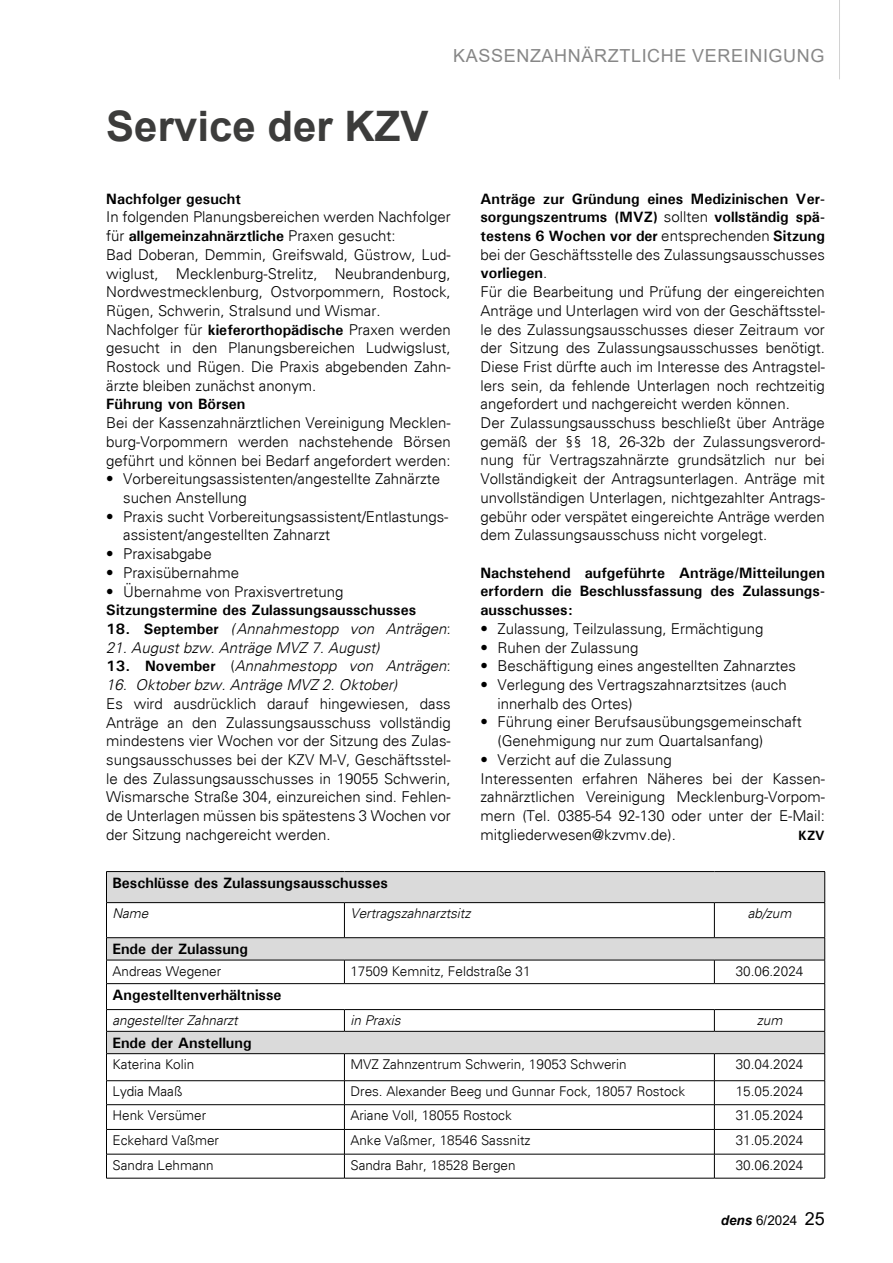
<style>
.page{position:relative;width:893px;height:1263px;background:#fff}
.page>*{position:absolute;margin:0;border:0;box-sizing:border-box;transform-origin:0 0}
.t1{font:700 42px "Arial";color:#3c3c3b}
.t2{font:18px "Arial";letter-spacing:.035em;color:#878787}
.t3{font:300 15px/18.8px "Univers";color:#000}
.t4{font:700 15px/18.8px "Univers";color:#000;text-align:justify}
.t5{font:italic 300 15px "Univers";color:#000}
.t6{font:300 13.5px "Univers";color:#000}
.t7{font:italic 300 13.5px "Univers";color:#000}
.t8{font:13.5px "Arial";color:#000}
.t9{font:700 13.5px "Univers";color:#000}
.s1{font-weight:700}
.s2{font-weight:700;font-style:normal}
.s3{font-style:normal}
.s4{font-weight:700;font-style:italic}
.s5{font-size:18px}
</style>
<div class="page">
<hr style="left:839px;top:0;width:1px;height:79px;background:#d2d2d2">
<svg style="left:107px;top:872px;width:717px;height:88px;fill:#dadada"></svg>
<svg style="left:107px;top:961px;width:717px;height:217px"></svg>
<hr style="left:106px;top:871px;width:238px;height:1px;background:#000">
<hr style="left:106px;top:872px;width:1px;height:30px;background:#000">
<hr style="left:344px;top:871px;width:370px;height:1px;background:#000">
<hr style="left:714px;top:871px;width:111px;height:1px;background:#000">
<hr style="left:824px;top:872px;width:1px;height:30px;background:#000">
<hr style="left:106px;top:902px;width:238px;height:1px;background:#000">
<hr style="left:106px;top:903px;width:1px;height:34px;background:#000">
<hr style="left:344px;top:902px;width:370px;height:1px;background:#000">
<hr style="left:344px;top:903px;width:1px;height:34px;background:#000">
<hr style="left:714px;top:902px;width:111px;height:1px;background:#000">
<hr style="left:714px;top:903px;width:1px;height:34px;background:#000">
<hr style="left:824px;top:903px;width:1px;height:34px;background:#000">
<hr style="left:106px;top:937px;width:238px;height:1px;background:#000">
<hr style="left:344px;top:937px;width:370px;height:1px;background:#000">
<hr style="left:714px;top:937px;width:111px;height:1px;background:#000">
<hr style="left:106px;top:960px;width:238px;height:1px;background:#000">
<hr style="left:344px;top:960px;width:370px;height:1px;background:#000">
<svg style="left:344px;top:960px;width:1px;height:23px"></svg>
<hr style="left:714px;top:960px;width:111px;height:1px;background:#000">
<svg style="left:714px;top:960px;width:1px;height:23px"></svg>
<hr style="left:106px;top:983px;width:238px;height:1px;background:#000">
<hr style="left:344px;top:983px;width:370px;height:1px;background:#000">
<hr style="left:714px;top:983px;width:111px;height:1px;background:#000">
<hr style="left:106px;top:1009px;width:238px;height:1px;background:#000">
<hr style="left:344px;top:1009px;width:370px;height:1px;background:#000">
<svg style="left:344px;top:1010px;width:1px;height:21px"></svg>
<hr style="left:714px;top:1009px;width:111px;height:1px;background:#000">
<svg style="left:714px;top:1010px;width:1px;height:21px"></svg>
<hr style="left:106px;top:1031px;width:238px;height:1px;background:#000">
<hr style="left:344px;top:1031px;width:370px;height:1px;background:#000">
<hr style="left:714px;top:1031px;width:111px;height:1px;background:#000">
<hr style="left:106px;top:1053px;width:238px;height:1px;background:#000">
<hr style="left:344px;top:1053px;width:370px;height:1px;background:#000">
<hr style="left:714px;top:1053px;width:111px;height:1px;background:#000">
<hr style="left:106px;top:1080px;width:238px;height:1px;background:#000">
<hr style="left:344px;top:1080px;width:370px;height:1px;background:#000">
<hr style="left:714px;top:1080px;width:111px;height:1px;background:#000">
<hr style="left:106px;top:1104px;width:238px;height:1px;background:#000">
<hr style="left:344px;top:1104px;width:370px;height:1px;background:#000">
<hr style="left:714px;top:1104px;width:111px;height:1px;background:#000">
<hr style="left:106px;top:1129px;width:238px;height:1px;background:#000">
<hr style="left:344px;top:1129px;width:370px;height:1px;background:#000">
<hr style="left:714px;top:1129px;width:111px;height:1px;background:#000">
<hr style="left:106px;top:1154px;width:238px;height:1px;background:#000">
<svg style="left:106px;top:938px;width:1px;height:240px"></svg>
<hr style="left:344px;top:1154px;width:370px;height:1px;background:#000">
<svg style="left:344px;top:1054px;width:1px;height:124px"></svg>
<hr style="left:714px;top:1154px;width:111px;height:1px;background:#000">
<svg style="left:714px;top:1054px;width:1px;height:124px"></svg>
<svg style="left:824px;top:938px;width:1px;height:240px"></svg>
<hr style="left:106px;top:1178px;width:238px;height:1px;background:#000">
<hr style="left:344px;top:1178px;width:370px;height:1px;background:#000">
<hr style="left:714px;top:1178px;width:111px;height:1px;background:#000">
<h1 class="t1" style="left:106px;top:97px;width:324px">Service der KZV</h1>
<p class="t2" style="left:453px;top:43px;width:373px">KASSENZAHNÄRZTLICHE VEREINIGUNG</p>
<p class="t4" style="left:106px;top:189px;width:136px">Nachfolger gesucht</p>
<p class="t3" style="left:106px;top:208px;width:346px">In folgenden Planungsbereichen werden Nachfolger für <span class="s1">allgemeinzahnärztliche</span> Praxen gesucht:<br>Bad Doberan, Demmin, Greifswald, Güstrow, Lud&shy;wiglust, Mecklenburg-Strelitz, Neubrandenburg, Nordwestmecklenburg, Ostvorpommern, Rostock, Rügen, Schwerin, Stralsund und Wismar.<br>Nachfolger für <span class="s1">kieferorthopädische</span> Praxen werden gesucht in den Planungsbereichen Ludwigslust, Rostock und Rügen. Die Praxis abgebenden Zahn&shy;ärzte bleiben zunächst anonym.</p>
<p class="t4" style="left:106px;top:395px;width:141px">Führung von Börsen</p>
<p class="t3" style="left:106px;top:413px;width:346px;text-align:justify">Bei der Kassenzahnärztlichen Vereinigung Mecklen&shy;burg-Vorpommern werden nachstehende Börsen geführt und können bei Bedarf angefordert werden:</p>
<p class="t3" style="left:123px;top:470px;width:318px;text-indent:-17px">• Vorbereitungsassistenten/angestellte Zahnärzte suchen Anstellung</p>
<p class="t3" style="left:123px;top:507px;width:327px;text-indent:-17px">• Praxis sucht Vorbereitungsassistent/Entlastungs&shy;assistent/angestellten Zahnarzt</p>
<p class="t3" style="left:106px;top:544px;width:107px">• Praxisabgabe</p>
<p class="t3" style="left:106px;top:563px;width:134px">• Praxisübernahme</p>
<p class="t3" style="left:106px;top:582px;width:239px">• Übernahme von Praxisvertretung</p>
<p class="t4" style="left:106px;top:600px;width:311px">Sitzungstermine des Zulassungsausschusses</p>
<p class="t5" style="left:106px;top:620px;width:346px"><span class="s2">18. September</span> (Annahmestopp von Anträgen:</p>
<p class="t5" style="left:106px;top:638px;width:275px">21. August bzw. Anträge MVZ 7. August)</p>
<p class="t5" style="left:106px;top:657px;width:346px"><span class="s2">13. November</span> <span class="s3">(</span>Annahmestopp von Anträgen:</p>
<p class="t5" style="left:106px;top:676px;width:292px">16. Oktober bzw. Anträge MVZ 2. Oktober)</p>
<p class="t3" style="left:106px;top:694px;width:346px;text-align:justify">Es wird ausdrücklich darauf hingewiesen, dass Anträge an den Zulassungsausschuss vollständig mindestens vier Wochen vor der Sitzung des Zulas&shy;sungsausschusses bei der KZV M-V, Geschäftsstel&shy;le des Zulassungsausschusses in 19055 Schwerin, Wismarsche Straße 304, einzureichen sind. Fehlen&shy;de Unterlagen müssen bis spätestens 3 Wochen vor der Sitzung nachgereicht werden.</p>
<p class="t3" style="left:480px;top:189px;width:346px"><span class="s1">Anträge zur Gründung eines Medizinischen Ver&shy;sorgungszentrums (MVZ)</span> sollten <span class="s1">vollständig spä&shy;testens 6 Wochen vor der</span> entsprechenden <span class="s1">Sitzung </span>bei der Geschäftsstelle des Zulassungsausschusses <span class="s1">vorliegen</span>.<br>Für die Bearbeitung und Prüfung der eingereichten Anträge und Unterlagen wird von der Geschäftsstel&shy;le des Zulassungsausschusses dieser Zeitraum vor der Sitzung des Zulassungsausschusses benötigt.<br>Diese Frist dürfte auch im Interesse des Antragstel&shy;lers sein, da fehlende Unterlagen noch rechtzeitig angefordert und nachgereicht werden können.<br>Der Zulassungsausschuss beschließt über Anträge gemäß der §§ 18, 26-32b der Zulassungsverord&shy;nung für Vertragszahnärzte grundsätzlich nur bei Vollständigkeit der Antragsunterlagen. Anträge mit unvollständigen Unterlagen, nichtgezahlter Antrags&shy;gebühr oder verspätet eingereichte Anträge werden dem Zulassungsausschuss nicht vorgelegt.</p>
<p class="t4" style="left:480px;top:563px;width:346px">Nachstehend aufgeführte Anträge/Mitteilungen erfordern die Beschlussfassung des Zulassungs&shy;ausschusses:</p>
<p class="t3" style="left:480px;top:619px;width:284px">• Zulassung, Teilzulassung, Ermächtigung</p>
<p class="t3" style="left:480px;top:638px;width:159px">• Ruhen der Zulassung</p>
<p class="t3" style="left:480px;top:656px;width:317px">• Beschäftigung eines angestellten Zahnarztes</p>
<p class="t3" style="left:497px;top:675px;width:291px;text-indent:-17px">• Verlegung des Vertragszahnarztsitzes (auch innerhalb des Ortes)</p>
<p class="t3" style="left:497px;top:713px;width:306px;text-indent:-17px">• Führung einer Berufsausübungsgemeinschaft (Genehmigung nur zum Quartalsanfang)</p>
<p class="t3" style="left:480px;top:750px;width:346px">• Verzicht auf die Zulassung<br>Interessenten erfahren Näheres bei der Kassen&shy;zahnärztlichen Vereinigung Mecklenburg-Vorpom&shy;mern (Tel. 0385-54 92-130 oder unter der E-Mail: mitgliederwesen@kzvmv.de).</p>
<p class="t9" style="left:798px;top:827px;width:28px">KZV</p>
<p class="t4" style="left:112px;top:873px;width:277px">Beschlüsse des Zulassungsausschusses</p>
<p class="t7" style="left:112px;top:905px;width:38px">Name</p>
<p class="t7" style="left:350px;top:905px;width:121px">Vertragszahnarztsitz</p>
<p class="t7" style="left:748px;top:905px;width:45px">ab/zum</p>
<p class="t4" style="left:112px;top:939px;width:137px">Ende der Zulassung</p>
<p class="t6" style="left:112px;top:963px;width:110px">Andreas Wegener</p>
<p class="t6" style="left:350px;top:963px;width:182px">17509 Kemnitz, Feldstraße 31</p>
<p class="t6" style="left:736px;top:963px;width:69px">30.06.2024</p>
<p class="t4" style="left:112px;top:985px;width:171px">Angestelltenverhältnisse</p>
<p class="t7" style="left:112px;top:1012px;width:127px">angestellter Zahnarzt</p>
<p class="t7" style="left:350px;top:1012px;width:52px">in Praxis</p>
<p class="t7" style="left:757px;top:1012px;width:27px">zum</p>
<p class="t4" style="left:112px;top:1033px;width:141px">Ende der Anstellung</p>
<p class="t6" style="left:112px;top:1056px;width:83px">Katerina Kolin</p>
<p class="t6" style="left:350px;top:1056px;width:278px">MVZ Zahnzentrum Schwerin, 19053 Schwerin</p>
<p class="t6" style="left:736px;top:1056px;width:69px">30.04.2024</p>
<p class="t6" style="left:112px;top:1083px;width:71px">Lydia Maaß</p>
<p class="t6" style="left:350px;top:1083px;width:336px">Dres. Alexander Beeg und Gunnar Fock, 18057 Rostock</p>
<p class="t6" style="left:736px;top:1083px;width:69px">15.05.2024</p>
<p class="t6" style="left:112px;top:1107px;width:95px">Henk Versümer</p>
<p class="t6" style="left:350px;top:1107px;width:163px">Ariane Voll, 18055 Rostock</p>
<p class="t6" style="left:736px;top:1107px;width:69px">31.05.2024</p>
<p class="t6" style="left:112px;top:1132px;width:108px">Eckehard Vaßmer</p>
<p class="t6" style="left:350px;top:1132px;width:182px">Anke Vaßmer, 18546 Sassnitz</p>
<p class="t6" style="left:736px;top:1132px;width:69px">31.05.2024</p>
<p class="t6" style="left:112px;top:1157px;width:103px">Sandra Lehmann</p>
<p class="t6" style="left:350px;top:1157px;width:167px">Sandra Bahr, 18528 Bergen</p>
<p class="t6" style="left:736px;top:1157px;width:69px">30.06.2024</p>
<p class="t8" style="left:721px;top:1211px;width:106px"><span class="s4">dens</span> 6/2024 <span class="s5">25</span></p>
</div>
